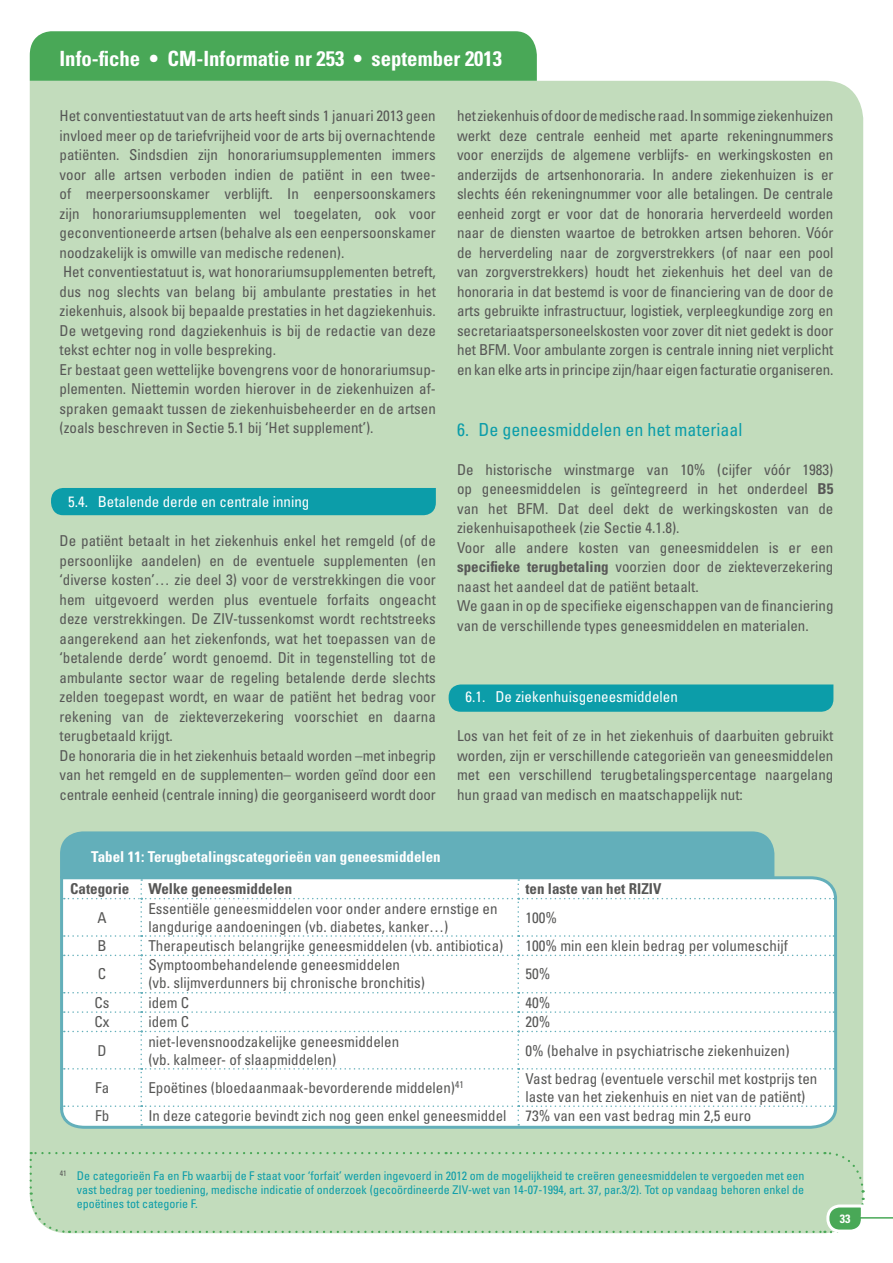
<style>
.page{position:relative;width:893px;height:1263px;background:#fff}
.page>*{position:absolute;margin:0;border:0;box-sizing:border-box;transform-origin:0 0}
.t1{font:700 condensed 21px "Univers LT Std";color:#fff}
.t2{font:condensed 18px "Univers LT Std";color:#0c9da9}
.t3{font:condensed 15px/19.5px "Univers LT Std";color:#575756}
.t4{font:condensed 15px "Univers LT Std";color:#fff}
.t5{font:700 condensed 15px "Univers LT Std";color:#fff}
.t6{font:700 condensed 15px "Univers LT Std";color:#575756}
.t7{font:condensed 12px/14.4px "Univers LT Std";color:#0c9da9;text-align:justify}
.t8{font:700 condensed 12px "Univers LT Std";color:#fff}
.s1{font-weight:700}
</style>
<div class="page">
<div style="left:30px;top:81px;width:833px;height:1070px;background:#c2dcbc"></div>
<div style="left:30px;top:31px;width:507px;height:50px;background:#49a857"></div>
<svg style="left:449px;top:684px;width:384px;height:28px;background:#129fa9"></svg>
<div style="left:51px;top:488px;width:385px;height:27px;background:#0c9da9"></div>
<svg style="left:59px;top:875px;width:780px;height:255px;background:#95c7c2"></svg>
<svg style="left:60px;top:831px;width:774px;height:294px"></svg>
<div style="left:29px;top:1151px;width:836px;height:83px;background:#c2dcbc"></div>
<hr style="left:857px;top:1217px;width:36px;height:1px;background:#49a857">
<h1 class="t1" style="left:60px;top:46px;width:444px">Info-fiche • CM-Informatie nr 253 • september 2013</h1>
<p class="t3" style="left:60px;top:106px;width:378px">Het conventiestatuut van de arts heeft sinds 1 januari 2013 geen invloed meer op de tariefvrijheid voor de arts bij overnachtende patiënten. Sindsdien zijn honorariumsupplementen immers voor alle artsen verboden indien de patiënt in een twee&shy;of meerpersoonskamer verblijft. In eenpersoonskamers zijn honorariumsupplementen wel toegelaten, ook voor geconventioneerde artsen (behalve als een eenpersoonskamer noodzakelijk is omwille van medische redenen).<br>Het conventiestatuut is, wat honorariumsupplementen betreft, dus nog slechts van belang bij ambulante prestaties in het ziekenhuis, alsook bij bepaalde prestaties in het dagziekenhuis.<br>De wetgeving rond dagziekenhuis is bij de redactie van deze tekst echter nog in volle bespreking.<br>Er bestaat geen wettelijke bovengrens voor de honorariumsup&shy;plementen. Niettemin worden hierover in de ziekenhuizen af&shy;spraken gemaakt tussen de ziekenhuisbeheerder en de artsen (zoals beschreven in Sectie 5.1 bij ‘Het supplement’).</p>
<p class="t4" style="left:68px;top:492px;width:243px">5.4. Betalende derde en centrale inning</p>
<p class="t3" style="left:60px;top:531px;width:378px">De patiënt betaalt in het ziekenhuis enkel het remgeld (of de persoonlijke aandelen) en de eventuele supplementen (en ‘diverse kosten’… zie deel 3) voor de verstrekkingen die voor hem uitgevoerd werden plus eventuele forfaits ongeacht deze verstrekkingen. De ZIV-tussenkomst wordt rechtstreeks aangerekend aan het ziekenfonds, wat het toepassen van de ‘betalende derde’ wordt genoemd. Dit in tegenstelling tot de ambulante sector waar de regeling betalende derde slechts zelden toegepast wordt, en waar de patiënt het bedrag voor rekening van de ziekteverzekering voorschiet en daarna terugbetaald krijgt.<br>De honoraria die in het ziekenhuis betaald worden –met inbegrip van het remgeld en de supplementen– worden geïnd door een centrale eenheid (centrale inning) die georganiseerd wordt door</p>
<p class="t3" style="left:457px;top:106px;width:378px;text-align:justify">het ziekenhuis of door de medische raad. In sommige ziekenhuizen werkt deze centrale eenheid met aparte rekeningnummers voor enerzijds de algemene verblijfs- en werkingskosten en anderzijds de artsenhonoraria. In andere ziekenhuizen is er slechts één rekeningnummer voor alle betalingen. De centrale eenheid zorgt er voor dat de honoraria herverdeeld worden naar de diensten waartoe de betrokken artsen behoren. Vóór de herverdeling naar de zorgverstrekkers (of naar een pool van zorgverstrekkers) houdt het ziekenhuis het deel van de honoraria in dat bestemd is voor de financiering van de door de arts gebruikte infrastructuur, logistiek, verpleegkundige zorg en secretariaatspersoneelskosten voor zover dit niet gedekt is door het BFM. Voor ambulante zorgen is centrale inning niet verplicht en kan elke arts in principe zijn/haar eigen facturatie organiseren.</p>
<p class="t2" style="left:457px;top:418px;width:287px">6. De geneesmiddelen en het materiaal</p>
<p class="t3" style="left:457px;top:459px;width:378px">De historische winstmarge van 10% (cijfer vóór 1983) op geneesmiddelen is geïntegreerd in het onderdeel <span class="s1">B5 </span>van het BFM. Dat deel dekt de werkingskosten van de ziekenhuisapotheek (zie Sectie 4.1.8).<br>Voor alle andere kosten van geneesmiddelen is er een <span class="s1">specifieke terugbetaling</span> voorzien door de ziekteverzekering naast het aandeel dat de patiënt betaalt.<br>We gaan in op de specifieke eigenschappen van de financiering van de verschillende types geneesmiddelen en materialen.</p>
<p class="t4" style="left:466px;top:687px;width:214px">6.1. De ziekenhuisgeneesmiddelen</p>
<p class="t3" style="left:457px;top:726px;width:378px;text-align:justify">Los van het feit of ze in het ziekenhuis of daarbuiten gebruikt worden, zijn er verschillende categorieën van geneesmiddelen met een verschillend terugbetalingspercentage naargelang hun graad van medisch en maatschappelijk nut:</p>
<p class="t5" style="left:91px;top:847px;width:351px">Tabel 11: Terugbetalingscategorieën van geneesmiddelen</p>
<p class="t6" style="left:70px;top:880px;width:61px">Categorie</p>
<p class="t6" style="left:148px;top:880px;width:145px">Welke geneesmiddelen</p>
<p class="t6" style="left:525px;top:880px;width:137px">ten laste van het RIZIV</p>
<p class="t3" style="left:98px;top:907px;width:11px">A</p>
<p class="t3" style="left:148px;top:899px;width:351px;line-height:18px">Essentiële geneesmiddelen voor onder andere ernstige en langdurige aandoeningen (vb. diabetes, kanker…)</p>
<p class="t3" style="left:525px;top:907px;width:33px">100%</p>
<p class="t3" style="left:98px;top:936px;width:11px">B</p>
<p class="t3" style="left:148px;top:936px;width:356px">Therapeutisch belangrijke geneesmiddelen (vb. antibiotica)</p>
<p class="t3" style="left:525px;top:936px;width:264px">100% min een klein bedrag per volumeschijf</p>
<p class="t3" style="left:98px;top:964px;width:10px">C</p>
<p class="t3" style="left:148px;top:956px;width:278px;line-height:18px">Symptoombehandelende geneesmiddelen (vb. slijmverdunners bij chronische bronchitis)</p>
<p class="t3" style="left:525px;top:964px;width:26px">50%</p>
<p class="t3" style="left:95px;top:992px;width:16px">Cs</p>
<p class="t3" style="left:148px;top:992px;width:42px">idem C</p>
<p class="t3" style="left:525px;top:992px;width:26px">40%</p>
<p class="t3" style="left:95px;top:1012px;width:16px">Cx</p>
<p class="t3" style="left:148px;top:1012px;width:42px">idem C</p>
<p class="t3" style="left:525px;top:1012px;width:26px">20%</p>
<p class="t3" style="left:98px;top:1040px;width:11px">D</p>
<p class="t3" style="left:148px;top:1032px;width:252px;line-height:18px">niet-levensnoodzakelijke geneesmiddelen (vb. kalmeer- of slaapmiddelen)</p>
<p class="t3" style="left:525px;top:1040px;width:266px">0% (behalve in psychiatrische ziekenhuizen)</p>
<p class="t3" style="left:95px;top:1078px;width:16px">Fa</p>
<p class="t3" style="left:148px;top:1078px;width:317px">Epoëtines (bloedaanmaak-bevorderende middelen)<sup>41</sup></p>
<p class="t3" style="left:525px;top:1069px;width:293px;line-height:18px">Vast bedrag (eventuele verschil met kostprijs ten laste van het ziekenhuis en niet van de patiënt)</p>
<p class="t3" style="left:95px;top:1106px;width:16px">Fb</p>
<p class="t3" style="left:148px;top:1106px;width:359px">In deze categorie bevindt zich nog geen enkel geneesmiddel</p>
<p class="t3" style="left:525px;top:1106px;width:227px">73% van een vast bedrag min 2,5 euro</p>
<p class="t7" style="left:77px;top:1168px;width:729px;text-indent:-17px"><sup>41</sup> De categorieën Fa en Fb waarbij de F staat voor ‘forfait’ werden ingevoerd in 2012 om de mogelijkheid te creëren geneesmiddelen te vergoeden met een vast bedrag per toediening, medische indicatie of onderzoek (gecoördineerde ZIV-wet van 14-07-1994, art. 37, par.3/2). Tot op vandaag behoren enkel de epoëtines tot categorie F.</p>
<p class="t8" style="left:840px;top:1211px;width:12px">33</p>
</div>
